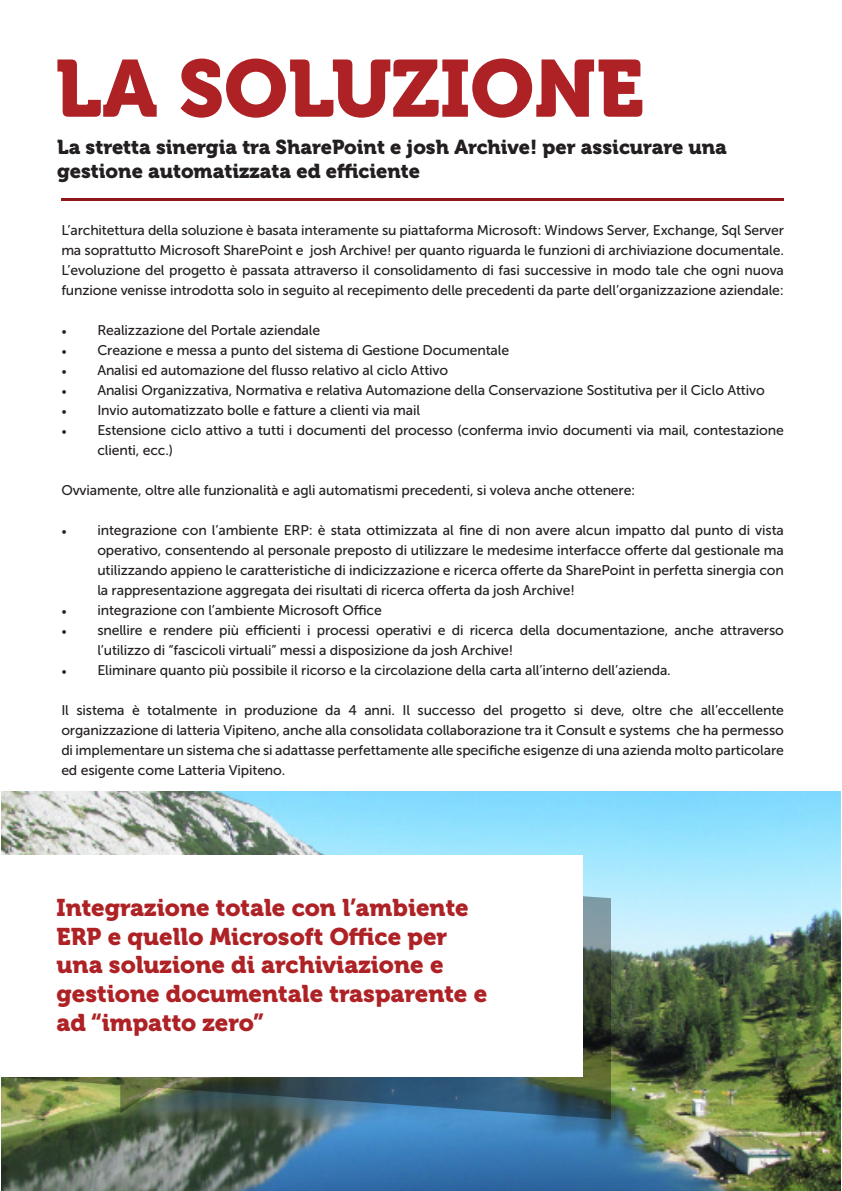
<style>
.page{position:relative;width:842px;height:1191px;background:#fff}
.page>*{position:absolute;margin:0;border:0;box-sizing:border-box;transform-origin:0 0}
.t1{font:80px "Museo 900";color:#ae2226}
.t2{font:24px/28.8px "Museo 900";color:#ae2226}
.t3{font:20px/24px "Museo 900";color:#231f20}
.t4{font:14px/20px "Museo Sans 500";letter-spacing:-.01em;color:#231f20;text-align:justify}
.s1{font-family:"Minion Pro"}
</style>
<div class="page">
<img style="left:1px;top:791px;width:840px;height:400px">
<img style="left:1px;top:856px;width:610px;height:263px">
<div style="left:1px;top:856px;width:582px;height:221px;background:#fff"></div>
<svg style="left:61px;top:198px;width:26px;height:1px"></svg>
<hr style="left:61px;top:199px;width:723px;height:2px;background:#8f171a">
<p class="t1" style="left:55px;top:43px;width:590px">LA SOLUZIONE</p>
<p class="t3" style="left:57px;top:135px;width:671px">La stretta sinergia tra SharePoint e josh Archive! per assicurare una gestione automatizzata ed efficiente</p>
<p class="t4" style="left:61px;top:220px;width:724px">L’architettura della soluzione è basata interamente su piattaforma Microsoft: Windows Server, Exchange, Sql Server ma soprattutto Microsoft SharePoint e josh Archive! per quanto riguarda le funzioni di archiviazione documentale.<br>L’evoluzione del progetto è passata attraverso il consolidamento di fasi successive in modo tale che ogni nuova funzione venisse introdotta solo in seguito al recepimento delle precedenti da parte dell’organizzazione aziendale:</p>
<p class="t4" style="left:61px;top:320px;width:260px"><span class="s1">•</span> Realizzazione del Portale aziendale</p>
<p class="t4" style="left:61px;top:341px;width:449px"><span class="s1">•</span> Creazione e messa a punto del sistema di Gestione Documentale</p>
<p class="t4" style="left:61px;top:361px;width:388px"><span class="s1">•</span> Analisi ed automazione del flusso relativo al ciclo Attivo</p>
<p class="t4" style="left:61px;top:381px;width:705px"><span class="s1">•</span> Analisi Organizzativa, Normativa e relativa Automazione della Conservazione Sostitutiva per il Ciclo Attivo</p>
<p class="t4" style="left:61px;top:401px;width:360px"><span class="s1">•</span> Invio automatizzato bolle e fatture a clienti via mail</p>
<p class="t4" style="left:97px;top:421px;width:688px;text-indent:-36px"><span class="s1">•</span> Estensione ciclo attivo a tutti i documenti del processo (conferma invio documenti via mail, contestazione clienti, ecc.)</p>
<p class="t4" style="left:61px;top:481px;width:576px">Ovviamente, oltre alle funzionalità e agli automatismi precedenti, si voleva anche ottenere:</p>
<p class="t4" style="left:97px;top:521px;width:688px;text-indent:-36px"><span class="s1">•</span> integrazione con l’ambiente ERP: è stata ottimizzata al fine di non avere alcun impatto dal punto di vista operativo, consentendo al personale preposto di utilizzare le medesime interfacce offerte dal gestionale ma utilizzando appieno le caratteristiche di indicizzazione e ricerca offerte da SharePoint in perfetta sinergia con la rappresentazione aggregata dei risultati di ricerca offerta da josh Archive!</p>
<p class="t4" style="left:61px;top:601px;width:322px"><span class="s1">•</span> integrazione con l’ambiente Microsoft Office</p>
<p class="t4" style="left:97px;top:621px;width:688px;text-indent:-36px"><span class="s1">•</span> snellire e rendere più efficienti i processi operativi e di ricerca della documentazione, anche attraverso l’utilizzo di “fascicoli virtuali” messi a disposizione da josh Archive!</p>
<p class="t4" style="left:61px;top:661px;width:611px"><span class="s1">•</span> Eliminare quanto più possibile il ricorso e la circolazione della carta all’interno dell’azienda.</p>
<p class="t4" style="left:61px;top:701px;width:724px">Il sistema è totalmente in produzione da 4 anni. Il successo del progetto si deve, oltre che all’eccellente organizzazione di latteria Vipiteno, anche alla consolidata collaborazione tra it Consult e systems che ha permesso di implementare un sistema che si adattasse perfettamente alle specifiche esigenze di una azienda molto particolare ed esigente come Latteria Vipiteno.</p>
<p class="t2" style="left:57px;top:893px;width:432px">Integrazione totale con l’ambiente<br>ERP e quello Microsoft Office per una soluzione di archiviazione e gestione documentale trasparente e ad “impatto zero”</p>
</div>
